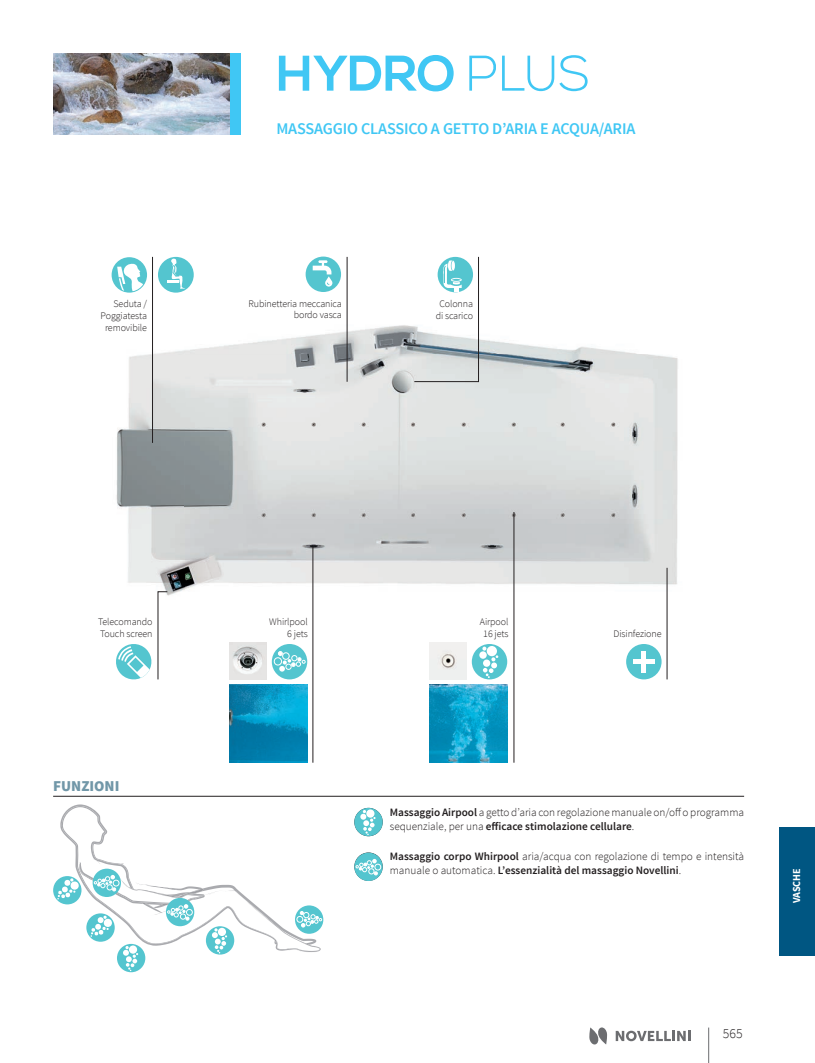
<style>
.page{position:relative;width:815px;height:1063px;background:#fff}
.page>*{position:absolute;margin:0;border:0;box-sizing:border-box;transform-origin:0 0}
.t1{font:700 50px "Nexa";color:#40c7f4}
.t2{font:600 16.25px "Source Sans Pro";letter-spacing:-.01em;color:#40c7f4}
.t3{font:900 15px "Source Sans Pro";color:#7197a8}
.t4{font:300 13.75px "Source Sans Pro";color:#231f20}
.t5{font:300 11.25px/13.5px "Source Sans Pro";color:#231f20}
.t6{font:700 10.62px "Source Sans Pro";color:#fff;scale:.96 1}
.t7{font:300 10px/11.9px "Source Sans Pro";letter-spacing:-.01em;color:#231f20;text-align:right}
.s1{font-weight:300}
.s2{font-weight:600}
</style>
<div class="page">
<img style="left:116px;top:313px;width:562px;height:288px">
<hr style="left:667px;top:568px;width:1px;height:111px;background:#231f20">
<hr style="left:152px;top:257px;width:1px;height:186px;background:#231f20">
<svg style="left:158px;top:591px;width:10px;height:89px"></svg>
<hr style="left:514px;top:512px;width:1px;height:251px;background:#231f20">
<hr style="left:53px;top:796px;width:691px;height:1px;background:#231f20">
<svg style="left:60px;top:806px;width:48px;height:53px"></svg>
<svg style="left:354px;top:852px;width:29px;height:29px"></svg>
<div style="left:354px;top:808px;width:29px;height:28px;background:#54c5cf;border-radius:50%"></div>
<svg style="left:360px;top:810px;width:16px;height:25px"></svg>
<div style="left:354px;top:853px;width:29px;height:28px;background:#54c5cf;border-radius:50%"></div>
<svg style="left:356px;top:859px;width:25px;height:16px"></svg>
<div style="left:53px;top:876px;width:28px;height:28px;background:#54c5cf;border-radius:50%"></div>
<div style="left:295px;top:905px;width:28px;height:29px;background:#54c5cf;border-radius:50%"></div>
<svg style="left:57px;top:859px;width:265px;height:112px"></svg>
<div style="left:112px;top:257px;width:35px;height:36px;background:#54c5cf;border-radius:50%"></div>
<svg style="left:117px;top:264px;width:29px;height:28px"></svg>
<div style="left:472px;top:644px;width:35px;height:35px;background:#54c5cf;border-radius:50%"></div>
<svg style="left:479px;top:651px;width:8px;height:8px"></svg>
<svg style="left:482px;top:647px;width:16px;height:31px"></svg>
<svg style="left:414px;top:257px;width:65px;height:125px"></svg>
<div style="left:626px;top:644px;width:36px;height:35px;background:#54c5cf;border-radius:50%"></div>
<div style="left:633px;top:659px;width:21px;height:5px;background:#fff"></div>
<hr style="left:642px;top:651px;width:4px;height:21px;background:#fff">
<img style="left:429px;top:685px;width:78px;height:78px">
<hr style="left:313px;top:547px;width:1px;height:216px;background:#231f20">
<div style="left:272px;top:644px;width:35px;height:35px;background:#54c5cf;border-radius:50%"></div>
<svg style="left:278px;top:651px;width:27px;height:21px"></svg>
<div style="left:274px;top:657px;width:8px;height:8px;border:1px solid #fff;border-radius:50%"></div>
<div style="left:282px;top:652px;width:8px;height:8px;border:1px solid #fff;border-radius:50%"></div>
<img style="left:229px;top:685px;width:78px;height:78px">
<img style="left:53px;top:53px;width:177px;height:82px">
<div style="left:230px;top:53px;width:11px;height:82px;background:#40c7f4"></div>
<svg style="left:116px;top:644px;width:35px;height:35px"></svg>
<div style="left:158px;top:257px;width:36px;height:36px;background:#54c5cf;border-radius:50%"></div>
<svg style="left:167px;top:259px;width:18px;height:30px"></svg>
<hr style="left:347px;top:257px;width:1px;height:125px;background:#231f20">
<div style="left:306px;top:257px;width:35px;height:35px;background:#54c5cf;border-radius:50%"></div>
<svg style="left:313px;top:260px;width:19px;height:27px"></svg>
<img style="left:429px;top:642px;width:37px;height:37px">
<img style="left:229px;top:642px;width:37px;height:37px">
<hr style="left:708px;top:1028px;width:1px;height:35px;background:#6c6d70">
<svg style="left:616px;top:1031px;width:75px;height:10px"></svg>
<svg style="left:589px;top:1027px;width:18px;height:18px"></svg>
<div style="left:780px;top:827px;width:35px;height:129px;background:#005682"></div>
<h1 class="t1" style="left:276px;top:45px;width:315px">HYDRO <span class="s1">PLUS</span></h1>
<h2 class="t2" style="left:276px;top:119px;width:361px">MASSAGGIO CLASSICO A GETTO D’ARIA E ACQUA/ARIA</h2>
<p class="t7" style="left:248px;top:297px;width:95px">Rubinetteria meccanica bordo vasca</p>
<p class="t7" style="left:101px;top:298px;width:48px">Seduta /<br>Poggiatesta removibile</p>
<p class="t7" style="left:436px;top:298px;width:39px;text-align:center">Colonna di scarico</p>
<p class="t7" style="left:98px;top:616px;width:56px;text-align:left">Telecomando<br>Touch screen</p>
<p class="t7" style="left:480px;top:616px;width:30px;text-align:center">Airpool<br>16 jets</p>
<p class="t7" style="left:269px;top:616px;width:40px">Whirlpool<br>6 jets</p>
<p class="t7" style="left:613px;top:628px;width:50px">Disinfezione</p>
<h3 class="t3" style="left:53px;top:776px;width:68px">FUNZIONI</h3>
<p class="t5" style="left:390px;top:806px;width:356px"><span class="s2">Massaggio Airpool</span> a getto d’aria con regolazione manuale on/off o programma sequenziale, per una <span class="s2">efficace stimolazione cellulare</span>.</p>
<p class="t5" style="left:390px;top:850px;width:356px"><span class="s2">Massaggio corpo Whirpool</span> aria/acqua con regolazione di tempo e intensità manuale o automatica. <span class="s2">L’essenzialità del massaggio Novellini</span>.</p>
<p class="t6" style="left:790px;top:903px;width:37px;rotate:-90deg">VASCHE</p>
<p class="t4" style="left:723px;top:1025px;width:21px">565</p>
</div>
